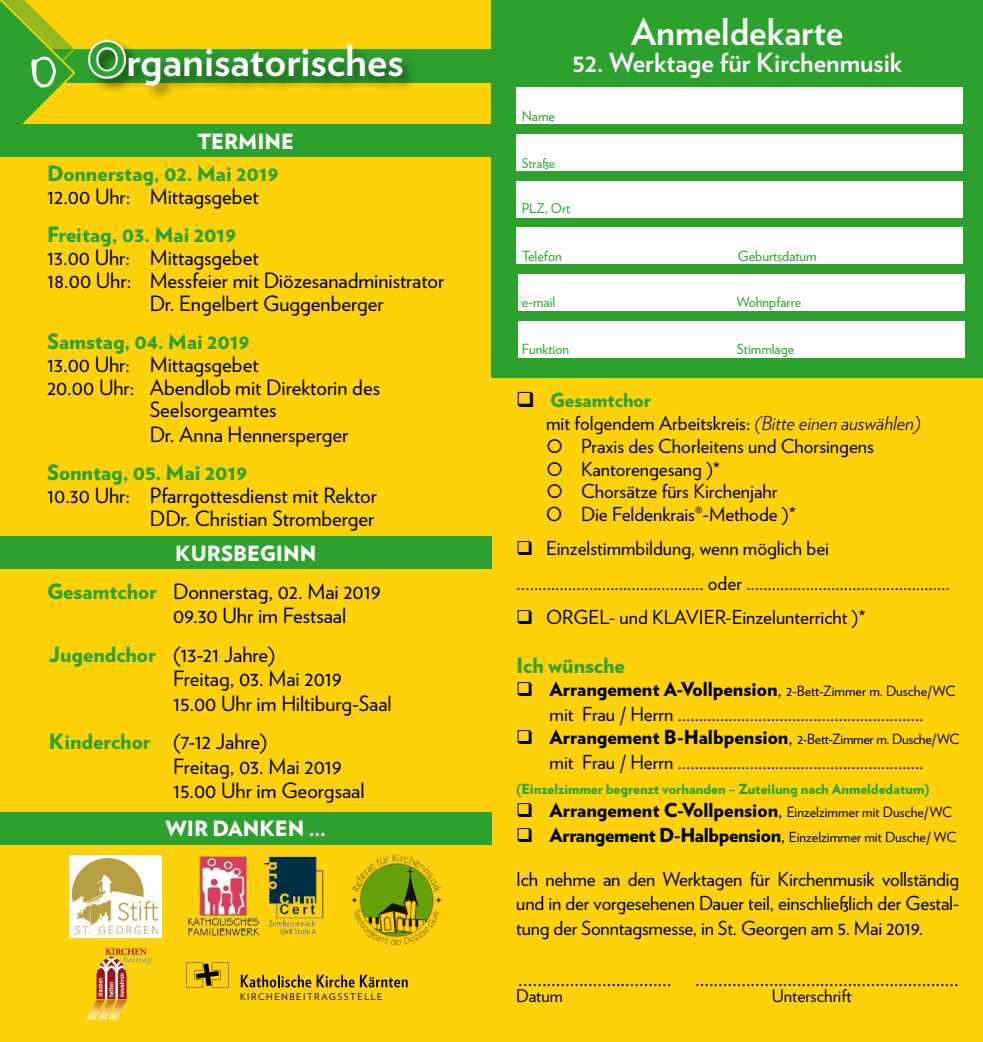
<style>
.page{position:relative;width:983px;height:1042px;background:#fff}
.page>*{position:absolute;margin:0;border:0;box-sizing:border-box;transform-origin:0 0}
.t1{font:700 42.52px "Verlag";color:#fff}
.t2{font:700 36.75px "Verlag";color:#fff}
.t3{font:700 26.25px "Verlag";color:#fff}
.t4{font:21px/24.5px "Verlag";color:#000}
.t5{font:900 21px "Verlag";color:#2da12e}
.t6{font:900 21px "Verlag";color:#fff}
.t7{font:19.25px/24.5px "Verlag";color:#000;text-align:justify}
.t8{font:900 19.25px "Verlag";color:#000}
.t9{font:900 19.25px "Verlag";letter-spacing:-.02em;color:#000}
.t10{font:900 19.25px "Verlag";color:#2da12e}
.t11{font:17.5px "Verlag";color:#000}
.t12{font:900 14px "Verlag";color:#2da12e}
.t13{font:14px "Verlag";color:#2da12e}
.t14{font:13.47px "Verlag";color:#2da12e}
.t15{font:9.28px "Verlag";letter-spacing:.17em;color:#000}
.s1{font-size:45.5px;color:#2da12e}
.s2{font-weight:900;color:#2da12e}
.s3{color:#000}
.s4{font-weight:300;font-style:italic}
.s5{font-weight:400}
.s6{font-weight:400;font-size:14px}
</style>
<div class="page">
<div style="left:0;top:0;width:506px;height:1042px;background:#fed20b"></div>
<div style="left:476px;top:0;width:506px;height:1042px;background:#fed20b"></div>
<div style="left:0;top:50px;width:506px;height:33px;background:#2da12e"></div>
<div style="left:86px;top:38px;width:332px;height:65px;background:#000;opacity:.48"></div>
<svg style="left:86px;top:38px;width:42px;height:43px"></svg>
<div style="left:0;top:124px;width:491px;height:33px;background:#2da12e"></div>
<div style="left:0;top:536px;width:491px;height:33px;background:#2da12e"></div>
<img style="left:188px;top:856px;width:136px;height:80px">
<svg style="left:241px;top:975px;width:113px;height:12px"></svg>
<svg style="left:360px;top:975px;width:47px;height:12px"></svg>
<svg style="left:186px;top:962px;width:42px;height:25px"></svg>
<div style="left:0;top:811px;width:491px;height:33px;background:#2da12e"></div>
<svg style="left:87px;top:948px;width:65px;height:71px"></svg>
<div style="left:491px;top:0;width:491px;height:377px;background:#2da12e"></div>
<div style="left:516px;top:88px;width:446px;height:36px;background:#fff"></div>
<div style="left:516px;top:181px;width:446px;height:36px;background:#fff"></div>
<div style="left:518px;top:274px;width:446px;height:36px;background:#fff"></div>
<div style="left:516px;top:134px;width:446px;height:37px;background:#fff"></div>
<div style="left:516px;top:228px;width:446px;height:36px;background:#fff"></div>
<div style="left:518px;top:321px;width:446px;height:36px;background:#fff"></div>
<img style="left:351px;top:854px;width:90px;height:90px">
<div style="left:68px;top:855px;width:93px;height:82px;background:#fff"></div>
<img style="left:72px;top:858px;width:86px;height:76px">
<svg style="left:0;top:0;width:77px;height:124px"></svg>
<p class="t1" style="left:88px;top:27px;width:317px"><span class="s1">O</span>rganisatorisches</p>
<p class="t6" style="left:197px;top:124px;width:98px">TERMINE</p>
<p class="t5" style="left:47px;top:156px;width:233px">Donnerstag, 02. Mai 2019</p>
<p class="t4" style="left:47px;top:183px;width:213px">12.00 Uhr: Mittagsgebet</p>
<p class="t5" style="left:47px;top:217px;width:190px">Freitag, 03. Mai 2019</p>
<p class="t4" style="left:47px;top:244px;width:213px">13.00 Uhr: Mittagsgebet</p>
<p class="t4" style="left:47px;top:267px;width:399px">18.00 Uhr: Messfeier mit Diözesanadministrator</p>
<p class="t4" style="left:150px;top:290px;width:235px">Dr. Engelbert Guggenberger</p>
<p class="t5" style="left:47px;top:324px;width:204px">Samstag, 04. Mai 2019</p>
<p class="t4" style="left:47px;top:351px;width:213px">13.00 Uhr: Mittagsgebet</p>
<p class="t4" style="left:47px;top:374px;width:334px">20.00 Uhr: Abendlob mit Direktorin des</p>
<p class="t4" style="left:150px;top:396px;width:128px">Seelsorgeamtes</p>
<p class="t4" style="left:150px;top:421px;width:200px">Dr. Anna Hennersperger</p>
<p class="t5" style="left:47px;top:455px;width:202px">Sonntag, 05. Mai 2019</p>
<p class="t4" style="left:47px;top:482px;width:331px">10.30 Uhr: Pfarrgottesdienst mit Rektor</p>
<p class="t4" style="left:150px;top:505px;width:226px">DDr. Christian Stromberger</p>
<p class="t6" style="left:175px;top:536px;width:142px">KURSBEGINN</p>
<p class="t4" style="left:173px;top:578px;width:209px;text-indent:-126px"><span class="s2">Gesamtchor</span> Donnerstag, 02. Mai 2019<br>09.30 Uhr im Festsaal</p>
<p class="t4" style="left:49px;top:641px;width:228px"><span class="s2">Jugendchor</span> (13-21 Jahre)</p>
<p class="t4" style="left:173px;top:665px;width:170px">Freitag, 03. Mai 2019</p>
<p class="t4" style="left:173px;top:690px;width:220px">15.00 Uhr im Hiltiburg-Saal</p>
<p class="t4" style="left:49px;top:728px;width:220px"><span class="s2">Kinderchor</span> (7-12 Jahre)</p>
<p class="t4" style="left:173px;top:753px;width:170px">Freitag, 03. Mai 2019</p>
<p class="t4" style="left:173px;top:777px;width:193px">15.00 Uhr im Georgsaal</p>
<p class="t6" style="left:165px;top:811px;width:162px">WIR DANKEN ...</p>
<p class="t15" style="left:240px;top:989px;width:144px">KIRCHENBEITRAGSSTELLE</p>
<p class="t13" style="left:521px;top:105px;width:35px">Name</p>
<p class="t2" style="left:631px;top:3px;width:214px">Anmeldekarte</p>
<p class="t3" style="left:572px;top:42px;width:332px">52. Werktage für Kirchenmusik</p>
<p class="t14" style="left:521px;top:153px;width:35px">Straße</p>
<p class="t14" style="left:521px;top:199px;width:50px">PLZ, Ort</p>
<p class="t13" style="left:521px;top:246px;width:41px">Telefon</p>
<p class="t13" style="left:737px;top:246px;width:80px">Geburtsdatum</p>
<p class="t13" style="left:521px;top:291px;width:35px">e-mail</p>
<p class="t13" style="left:736px;top:291px;width:66px">Wohnpfarre</p>
<p class="t13" style="left:521px;top:338px;width:49px">Funktion</p>
<p class="t13" style="left:736px;top:338px;width:59px">Stimmlage</p>
<p class="t10" style="left:516px;top:384px;width:136px"><span class="s3">❑</span> Gesamtchor</p>
<p class="t7" style="left:546px;top:410px;width:376px">mit folgendem Arbeitskreis: <span class="s4">(Bitte einen auswählen)</span></p>
<p class="t7" style="left:546px;top:433px;width:329px">○ Praxis des Chorleitens und Chorsingens</p>
<p class="t7" style="left:546px;top:455px;width:176px">○ Kantorengesang )*</p>
<p class="t7" style="left:546px;top:478px;width:233px">○ Chorsätze fürs Kirchenjahr</p>
<p class="t7" style="left:546px;top:501px;width:251px">O Die Feldenkrais®-Methode )*</p>
<p class="t7" style="left:516px;top:534px;width:314px">❑ Einzelstimmbildung, wenn möglich bei</p>
<p class="t7" style="left:516px;top:570px;width:435px">…......................................... oder ................................................</p>
<p class="t7" style="left:516px;top:603px;width:351px">❑ ORGEL- und KLAVIER-Einzelunterricht )*</p>
<p class="t5" style="left:516px;top:648px;width:110px">Ich wünsche</p>
<p class="t8" style="left:516px;top:673px;width:440px">❑ Arrangement A-Vollpension<span class="s5">,</span> <span class="s6">2-Bett-Zimmer m. Dusche/WC</span></p>
<p class="t7" style="left:549px;top:701px;width:375px">mit Frau / Herrn ..........................................................</p>
<p class="t8" style="left:516px;top:721px;width:444px">❑ Arrangement B-Halbpension<span class="s5">,</span> <span class="s6">2-Bett-Zimmer m. Dusche/WC</span></p>
<p class="t7" style="left:549px;top:749px;width:375px">mit Frau / Herrn ..........................................................</p>
<p class="t12" style="left:516px;top:777px;width:415px">(Einzelzimmer begrenzt vorhanden – Zuteilung nach Anmeldedatum)</p>
<p class="t8" style="left:516px;top:794px;width:437px">❑ Arrangement C-Vollpension<span class="s5">,</span> <span class="s6">Einzelzimmer mit Dusche/WC</span></p>
<p class="t9" style="left:516px;top:819px;width:441px">❑ Arrangement D-Halbpension<span class="s5">,</span> <span class="s6">Einzelzimmer mit Dusche/ WC</span></p>
<p class="t7" style="left:516px;top:865px;width:444px">Ich nehme an den Werktagen für Kirchenmusik vollständig und in der vorgesehenen Dauer teil, einschließlich der Gestal&shy;tung der Sonntagsmesse, in St. Georgen am 5. Mai 2019.</p>
<p class="t4" style="left:518px;top:965px;width:442px">.…............................. .........................................................</p>
<p class="t11" style="left:516px;top:982px;width:48px">Datum</p>
<p class="t11" style="left:771px;top:982px;width:81px">Unterschrift</p>
</div>
